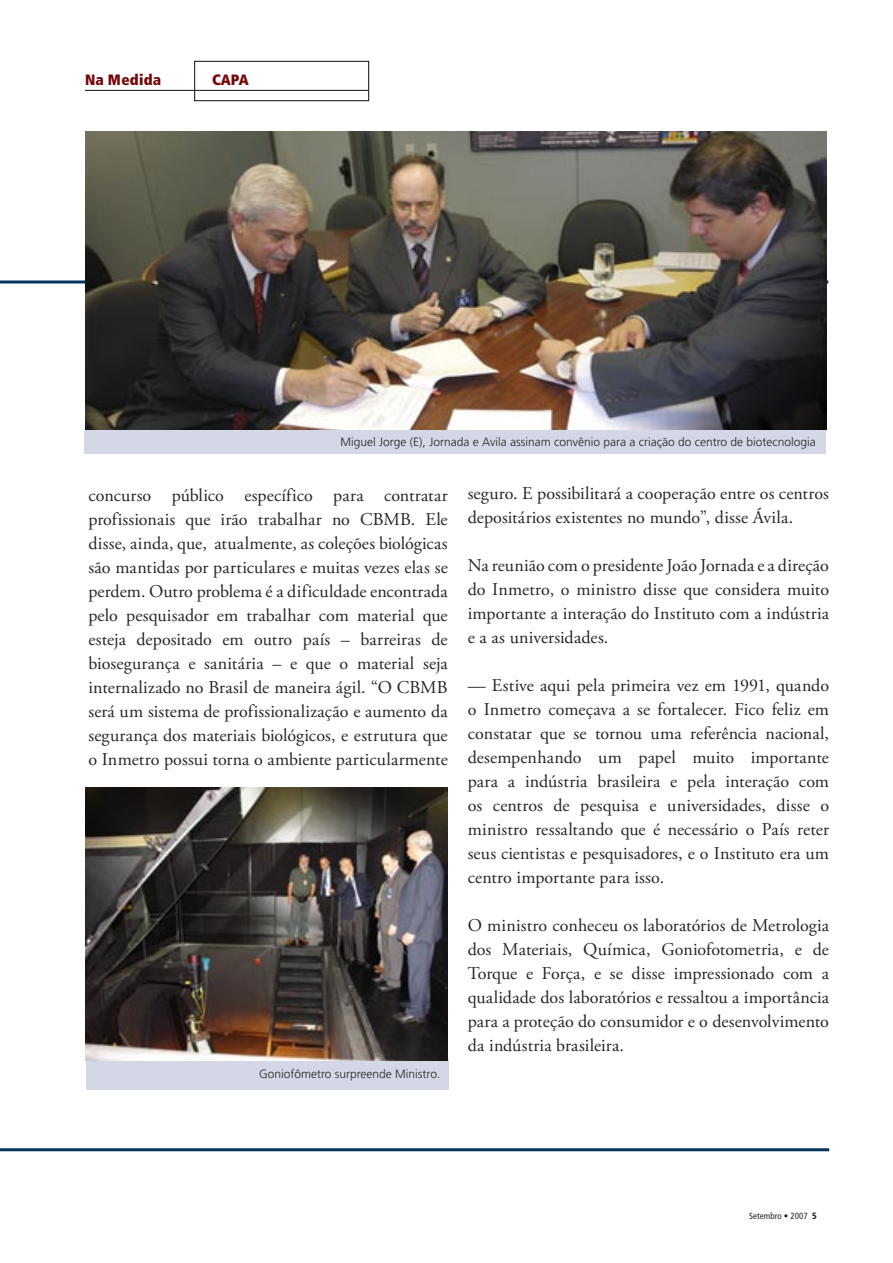
<style>
.page{position:relative;width:893px;height:1263px;background:#fff}
.page>*{position:absolute;margin:0;border:0;box-sizing:border-box;transform-origin:0 0}
.Corpo_de_texto{font:18px/24px "Adobe Garamond Pro";letter-spacing:.005em;color:#272525;text-align:justify}
.t1{font:900 condensed 15px "Frutiger";letter-spacing:.015em;color:#76070a}
.t2{font:300 12px "Frutiger";color:#272525}
.t3{font:condensed 9px "Frutiger";color:#272525}
.s1{font-weight:900}
</style>
<div class="page">
<div style="left:86px;top:1059px;width:363px;height:30px;background:#d4d8e6"></div>
<div style="left:85px;top:430px;width:741px;height:24px;background:#d4d8e6"></div>
<hr style="left:85px;top:90px;width:284px;height:1px;background:#272525">
<hr style="left:0;top:280px;width:828px;height:3px;background:#00355f">
<div style="left:194px;top:61px;width:175px;height:40px;border:1px solid #272525"></div>
<img style="left:85px;top:131px;width:741px;height:298px">
<hr style="left:0;top:1148px;width:829px;height:3px;background:#00355f">
<img style="left:85px;top:787px;width:363px;height:273px">
<p class="t1" style="left:85px;top:70px;width:78px">Na Medida</p>
<p class="t1" style="left:212px;top:70px;width:38px">CAPA</p>
<p class="t2" style="left:341px;top:435px;width:477px">Miguel Jorge (E), Jornada e Avila assinam convênio para a criação do centro de biotecnologia</p>
<p class="Corpo_de_texto" style="left:88px;top:484px;width:361px">concurso público específico para contratar profissionais que irão trabalhar no CBMB. Ele disse, ainda, que, atualmente, as coleções biológicas são mantidas por particulares e muitas vezes elas se perdem. Outro problema é a dificuldade encontrada pelo pesquisador em trabalhar com material que esteja depositado em outro país – barreiras de biosegurança e sanitária – e que o material seja internalizado no Brasil de maneira ágil. “O CBMB será um sistema de profissionalização e aumento da segurança dos materiais biológicos, e estrutura que o Inmetro possui torna o ambiente particularmente</p>
<p class="Corpo_de_texto" style="left:468px;top:482px;width:363px">seguro. E possibilitará a cooperação entre os centros depositários existentes no mundo”, disse Ávila.</p>
<p class="Corpo_de_texto" style="left:468px;top:554px;width:363px">Na reunião com o presidente João Jornada e a direção do Inmetro, o ministro disse que considera muito importante a interação do Instituto com a indústria e a as universidades.</p>
<p class="Corpo_de_texto" style="left:468px;top:674px;width:363px">— Estive aqui pela primeira vez em 1991, quando o Inmetro começava a se fortalecer. Fico feliz em constatar que se tornou uma referência nacional, desempenhando um papel muito importante para a indústria brasileira e pela interação com os centros de pesquisa e universidades, disse o ministro ressaltando que é necessário o País reter seus cientistas e pesquisadores, e o Instituto era um centro importante para isso.</p>
<p class="Corpo_de_texto" style="left:468px;top:914px;width:363px">O ministro conheceu os laboratórios de Metrologia dos Materiais, Química, Goniofotometria, e de Torque e Força, e se disse impressionado com a qualidade dos laboratórios e ressaltou a importância para a proteção do consumidor e o desenvolvimento da indústria brasileira.</p>
<p class="t2" style="left:259px;top:1067px;width:183px">Goniofômetro surpreende Ministro.</p>
<p class="t3" style="left:749px;top:1210px;width:69px">Setembro • 2007 <span class="s1">5</span></p>
</div>
